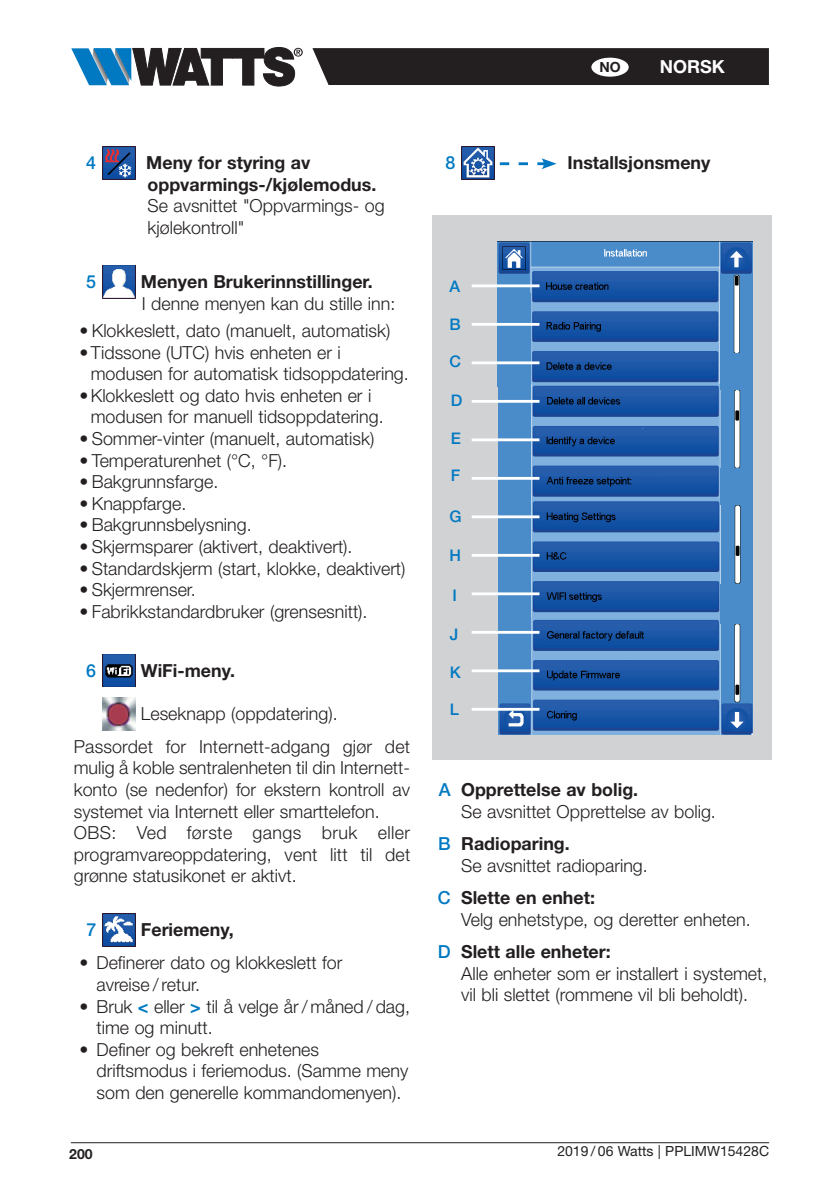
<style>
.page{position:relative;width:840px;height:1191px;background:#fff}
.page>*{position:absolute;margin:0;border:0;box-sizing:border-box;transform-origin:0 0}
.t1{font:300 18px/21.6px "Helvetica Neue LT Std";color:#231f20}
.t2{font:700 18px/21.6px "Helvetica Neue LT Std";color:#231f20}
.t3{font:700 18px "Helvetica Neue LT Std";color:#fff}
.t4{font:500 18px "Helvetica Neue LT Std";color:#0079c2}
.t5{font:500 16px "Helvetica Neue LT Std";color:#0079c2}
.t6{font:14px "Helvetica Neue LT Std";color:#231f20}
.t7{font:700 14px "Helvetica Neue LT Std";color:#231f20}
.s1{font-weight:700;color:#0079c2}
.s2{font-weight:500;color:#0079c2}
.s3{font-weight:700}
</style>
<div class="page">
<hr style="left:71px;top:1142px;width:697px;height:1px;background:#231f20">
<svg style="left:71px;top:47px;width:231px;height:39px"></svg>
<div style="left:312px;top:48px;width:456px;height:37px;background:#231f20"></div>
<div style="left:591px;top:58px;width:37px;height:19px;background:#fff;border-radius:50%"></div>
<img style="left:102px;top:147px;width:33px;height:32px">
<img style="left:102px;top:265px;width:33px;height:33px">
<img style="left:102px;top:654px;width:33px;height:33px">
<img style="left:102px;top:697px;width:33px;height:33px">
<img style="left:102px;top:913px;width:33px;height:33px">
<img style="left:461px;top:147px;width:33px;height:32px">
<svg style="left:499px;top:158px;width:57px;height:11px"></svg>
<div style="left:432px;top:215px;width:339px;height:544px;background:#d1d2d4"></div>
<img style="left:497px;top:242px;width:255px;height:492px">
<hr style="left:471px;top:284px;width:68px;height:3px;background:#fff">
<hr style="left:471px;top:708px;width:68px;height:2px;background:#fff">
<div style="left:720px;top:354px;width:32px;height:36px;background:#4a8bc9"></div>
<div style="left:720px;top:468px;width:32px;height:37px;background:#4a8bc9"></div>
<div style="left:720px;top:584px;width:32px;height:40px;background:#4a8bc9"></div>
<div style="left:498px;top:293px;width:32px;height:410px;background:#4a8bc9"></div>
<hr style="left:471px;top:400px;width:68px;height:3px;background:#fff">
<hr style="left:471px;top:631px;width:68px;height:3px;background:#fff">
<hr style="left:471px;top:323px;width:68px;height:3px;background:#fff">
<hr style="left:471px;top:438px;width:68px;height:3px;background:#fff">
<hr style="left:471px;top:669px;width:68px;height:3px;background:#fff">
<hr style="left:471px;top:361px;width:68px;height:3px;background:#fff">
<hr style="left:471px;top:515px;width:68px;height:3px;background:#fff">
<hr style="left:471px;top:554px;width:68px;height:3px;background:#fff">
<hr style="left:471px;top:592px;width:68px;height:3px;background:#fff">
<hr style="left:471px;top:477px;width:68px;height:3px;background:#fff">
<p class="t7" style="left:599px;top:59px;width:23px">NO</p>
<p class="t3" style="left:659px;top:56px;width:67px">NORSK</p>
<p class="t4" style="left:86px;top:152px;width:11px">4</p>
<p class="t2" style="left:146px;top:152px;width:231px">Meny for styring av oppvarmings-/kjølemodus.</p>
<p class="t1" style="left:147px;top:195px;width:238px">Se avsnittet "Oppvarmings- og kjølekontroll"</p>
<p class="t4" style="left:86px;top:271px;width:11px">5</p>
<p class="t2" style="left:141px;top:270px;width:233px">Menyen Brukerinnstillinger.</p>
<p class="t1" style="left:142px;top:292px;width:255px">I denne menyen kan du stille inn:</p>
<p class="t1" style="left:79px;top:319px;width:312px">• Klokkeslett, dato (manuelt, automatisk)</p>
<p class="t1" style="left:91px;top:341px;width:319px;text-indent:-11px">•Tidssone (UTC) hvis enheten er i modusen for automatisk tidsoppdatering.</p>
<p class="t1" style="left:91px;top:384px;width:294px;text-indent:-11px">•Klokkeslett og dato hvis enheten er i modusen for manuell tidsoppdatering.</p>
<p class="t1" style="left:79px;top:427px;width:296px">• Sommer-vinter (manuelt, automatisk)</p>
<p class="t1" style="left:79px;top:449px;width:209px">• Temperaturenhet (°C, °F).</p>
<p class="t1" style="left:79px;top:470px;width:140px">• Bakgrunnsfarge.</p>
<p class="t1" style="left:79px;top:492px;width:108px">• Knappfarge.</p>
<p class="t1" style="left:79px;top:514px;width:174px">• Bakgrunnsbelysning.</p>
<p class="t1" style="left:79px;top:535px;width:274px">• Skjermsparer (aktivert, deaktivert).</p>
<p class="t1" style="left:79px;top:557px;width:327px">• Standardskjerm (start, klokke, deaktivert)</p>
<p class="t1" style="left:79px;top:578px;width:118px">• Skjermrenser.</p>
<p class="t1" style="left:79px;top:600px;width:289px">• Fabrikkstandardbruker (grensesnitt).</p>
<p class="t4" style="left:86px;top:660px;width:11px">6</p>
<p class="t2" style="left:141px;top:659px;width:96px">WiFi-meny.</p>
<p class="t1" style="left:74px;top:697px;width:337px;line-height:32.4px;text-align:center">Leseknapp (oppdatering).<br>Passordet for Internett-adgang gjør det</p>
<p class="t1" style="left:74px;top:756px;width:338px">mulig å koble sentralenheten til din Internett&shy;konto (se nedenfor) for ekstern kontroll av systemet via Internett eller smarttelefon.<br>OBS: Ved første gangs bruk eller programvareoppdatering, vent litt til det grønne statusikonet er aktivt.</p>
<p class="t4" style="left:86px;top:919px;width:11px">7</p>
<p class="t2" style="left:141px;top:918px;width:94px">Feriemeny,</p>
<p class="t1" style="left:96px;top:951px;width:247px;text-indent:-17px">• Definerer dato og klokkeslett for avreise / retur.</p>
<p class="t1" style="left:96px;top:995px;width:315px;text-indent:-17px">• Bruk <span class="s1">&lt;</span> eller <span class="s1">&gt;</span> til å velge år / måned / dag, time og minutt.</p>
<p class="t1" style="left:96px;top:1038px;width:313px;text-indent:-17px">• Definer og bekreft enhetenes driftsmodus i feriemodus. (Samme meny som den generelle kommandomenyen).</p>
<p class="t4" style="left:445px;top:152px;width:11px">8</p>
<p class="t2" style="left:567px;top:152px;width:144px">Installsjonsmeny</p>
<p class="t5" style="left:449px;top:277px;width:12px">A</p>
<p class="t5" style="left:449px;top:314px;width:13px">B</p>
<p class="t5" style="left:449px;top:352px;width:13px">C</p>
<p class="t5" style="left:450px;top:391px;width:13px">D</p>
<p class="t5" style="left:450px;top:428px;width:12px">E</p>
<p class="t5" style="left:450px;top:466px;width:11px">F</p>
<p class="t5" style="left:449px;top:506px;width:14px">G</p>
<p class="t5" style="left:449px;top:545px;width:13px">H</p>
<p class="t5" style="left:452px;top:586px;width:6px">I</p>
<p class="t5" style="left:449px;top:625px;width:10px">J</p>
<p class="t5" style="left:449px;top:662px;width:12px">K</p>
<p class="t5" style="left:449px;top:700px;width:11px">L</p>
<p class="t1" style="left:461px;top:778px;width:256px;text-indent:-22px"><span class="s2">A</span> <span class="s3">Opprettelse av bolig.<br></span>Se avsnittet Opprettelse av bolig.</p>
<p class="t1" style="left:461px;top:832px;width:188px;text-indent:-23px"><span class="s2">B</span> <span class="s3">Radioparing.<br></span>Se avsnittet radioparing.</p>
<p class="t1" style="left:461px;top:886px;width:291px;text-indent:-23px"><span class="s2">C</span> <span class="s3">Slette en enhet:<br></span>Velg enhetstype, og deretter enheten.</p>
<p class="t1" style="left:461px;top:940px;width:307px;text-indent:-23px"><span class="s2">D</span> <span class="s3">Slett alle enheter:<br></span>Alle enheter som er installert i systemet, vil bli slettet (rommene vil bli beholdt).</p>
<p class="t7" style="left:69px;top:1145px;width:25px">200</p>
<p class="t6" style="left:557px;top:1142px;width:213px">2019 / 06 Watts | PPLIMW15428C</p>
</div>
